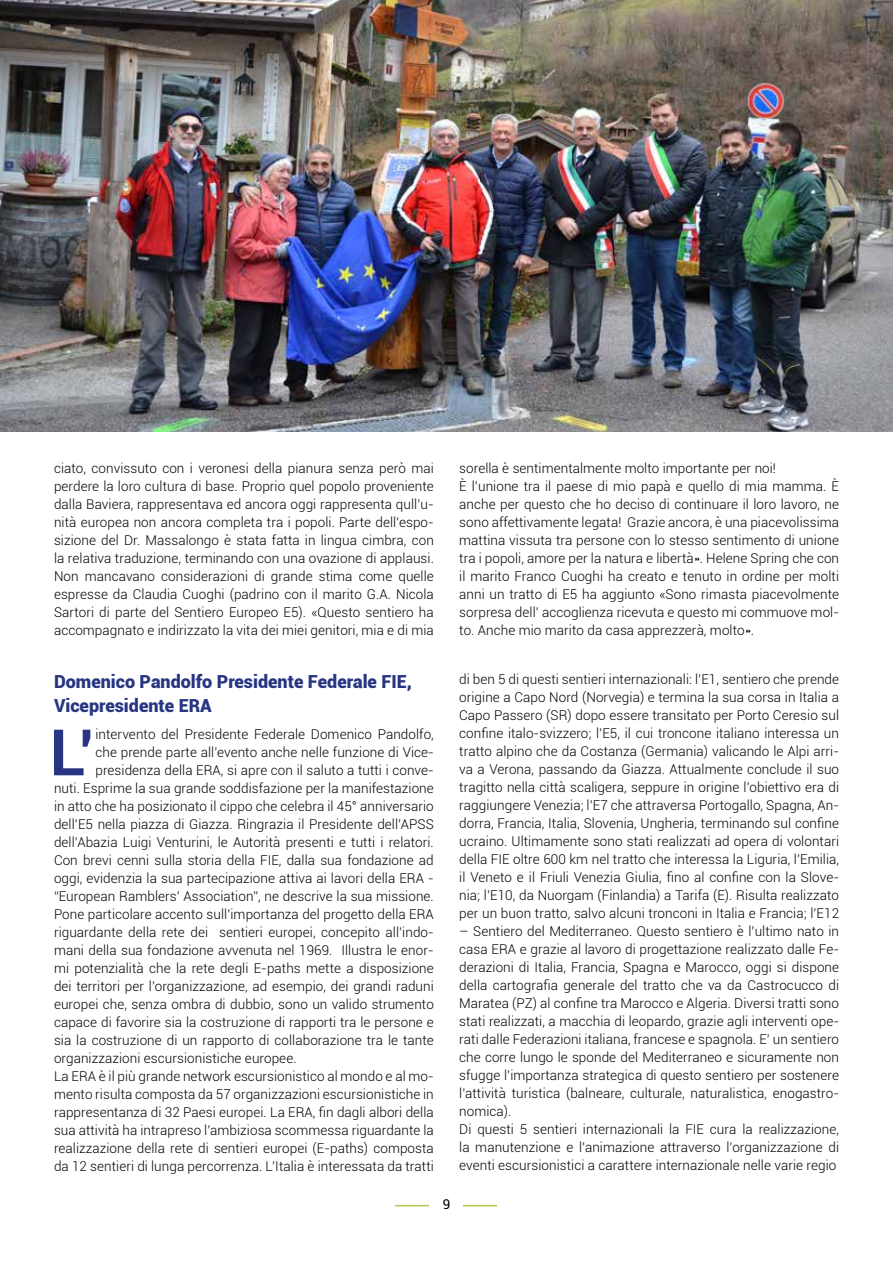
<style>
.page{position:relative;width:893px;height:1263px;background:#fff}
.page>*{position:absolute;margin:0;border:0;box-sizing:border-box;transform-origin:0 0}
.t1{font:700 64.2px "Roboto";color:#283583}
.t2{font:900 18px/24px "Roboto";color:#283583}
.t3{font:300 13.5px/18px "Roboto";letter-spacing:.005em;color:#000;text-align:justify}
.t4{font:13.5px "Roboto";color:#000}
</style>
<div class="page">
<hr style="left:463px;top:1205px;width:34px;height:1px;background:#aecc53">
<hr style="left:395px;top:1205px;width:34px;height:1px;background:#aecc53">
<img style="left:0;top:0;width:893px;height:432px">
<p class="t3" style="left:54px;top:458px;width:381px">ciato, convissuto con i veronesi della pianura senza però mai perdere la loro cultura di base. Proprio quel popolo proveniente dalla Baviera, rappresentava ed ancora oggi rappresenta qull’u&shy;nità europea non ancora completa tra i popoli. Parte dell’espo&shy;sizione del Dr. Massalongo è stata fatta in lingua cimbra, con la relativa traduzione, terminando con una ovazione di applausi.<br>Non mancavano considerazioni di grande stima come quelle espresse da Claudia Cuoghi (padrino con il marito G.A. Nicola Sartori di parte del Sentiero Europeo E5). «Questo sentiero ha accompagnato e indirizzato la vita dei miei genitori, mia e di mia</p>
<p class="t3" style="left:459px;top:458px;width:381px;text-align:left">sorella è sentimentalmente molto importante per noi!<br>È l’unione tra il paese di mio papà e quello di mia mamma. È anche per questo che ho deciso di continuare il loro lavoro, ne sono affettivamente legata! Grazie ancora, è una piacevolissima mattina vissuta tra persone con lo stesso sentimento di unione tra i popoli, amore per la natura e libertà». Helene Spring che con il marito Franco Cuoghi ha creato e tenuto in ordine per molti anni un tratto di E5 ha aggiunto «Sono rimasta piacevolmente sorpresa dell’ accoglienza ricevuta e questo mi commuove mol&shy;to. Anche mio marito da casa apprezzerà, molto».</p>
<h2 class="t2" style="left:54px;top:668px;width:360px">Domenico Pandolfo Presidente Federale FIE,<br>Vicepresidente ERA</h2>
<h1 class="t1" style="left:50px;top:707px;width:47px">L’</h1>
<p class="t3" style="left:95px;top:725px;width:340px">intervento del Presidente Federale Domenico Pandolfo,</p>
<p class="t3" style="left:459px;top:670px;width:381px">di ben 5 di questi sentieri internazionali: l’E1, sentiero che prende origine a Capo Nord (Norvegia) e termina la sua corsa in Italia a Capo Passero (SR) dopo essere transitato per Porto Ceresio sul confine italo-svizzero; l’E5, il cui troncone italiano interessa un tratto alpino che da Costanza (Germania) valicando le Alpi arri&shy;va a Verona, passando da Giazza. Attualmente conclude il suo tragitto nella città scaligera, seppure in origine l’obiettivo era di raggiungere Venezia; l’E7 che attraversa Portogallo, Spagna, An&shy;dorra, Francia, Italia, Slovenia, Ungheria, terminando sul confine ucraino. Ultimamente sono stati realizzati ad opera di volontari della FIE oltre 600 km nel tratto che interessa la Liguria, l’Emilia, il Veneto e il Friuli Venezia Giulia, fino al confine con la Slove&shy;nia; l’E10, da Nuorgam (Finlandia) a Tarifa (E). Risulta realizzato per un buon tratto, salvo alcuni tronconi in Italia e Francia; l’E12</p>
<p class="t3" style="left:459px;top:922px;width:381px;text-align:left">– Sentiero del Mediterraneo. Questo sentiero è l’ultimo nato in casa ERA e grazie al lavoro di progettazione realizzato dalle Fe&shy;derazioni di Italia, Francia, Spagna e Marocco, oggi si dispone della cartografia generale del tratto che va da Castrocucco di Maratea (PZ) al confine tra Marocco e Algeria. Diversi tratti sono stati realizzati, a macchia di leopardo, grazie agli interventi ope&shy;rati dalle Federazioni italiana, francese e spagnola. E’ un sentiero che corre lungo le sponde del Mediterraneo e sicuramente non sfugge l’importanza strategica di questo sentiero per sostenere l’attività turistica (balneare, culturale, naturalistica, enogastro&shy;nomica).<br>Di questi 5 sentieri internazionali la FIE cura la realizzazione, la manutenzione e l’animazione attraverso l’organizzazione di eventi escursionistici a carattere internazionale nelle varie regio</p>
<p class="t3" style="left:95px;top:743px;width:340px">che prende parte all’evento anche nelle funzione di Vice-</p>
<p class="t3" style="left:95px;top:761px;width:340px">presidenza della ERA, si apre con il saluto a tutti i conve-</p>
<p class="t3" style="left:54px;top:779px;width:381px">nuti. Esprime la sua grande soddisfazione per la manifestazione</p>
<p class="t3" style="left:54px;top:797px;width:381px">in atto che ha posizionato il cippo che celebra il 45° anniversario</p>
<p class="t3" style="left:54px;top:815px;width:381px">dell’E5 nella piazza di Giazza. Ringrazia il Presidente dell’APSS</p>
<p class="t3" style="left:54px;top:833px;width:381px">dell’Abazia Luigi Venturini, le Autorità presenti e tutti i relatori.</p>
<p class="t3" style="left:54px;top:851px;width:381px">Con brevi cenni sulla storia della FIE, dalla sua fondazione ad</p>
<p class="t3" style="left:54px;top:869px;width:381px">oggi, evidenzia la sua partecipazione attiva ai lavori della ERA -</p>
<p class="t3" style="left:54px;top:887px;width:381px">“European Ramblers’ Association”, ne descrive la sua missione.</p>
<p class="t3" style="left:54px;top:905px;width:381px">Pone particolare accento sull’importanza del progetto della ERA</p>
<p class="t3" style="left:54px;top:923px;width:381px">riguardante della rete dei sentieri europei, concepito all’indo-</p>
<p class="t3" style="left:54px;top:941px;width:381px">mani della sua fondazione avvenuta nel 1969. Illustra le enor-</p>
<p class="t3" style="left:54px;top:959px;width:381px">mi potenzialità che la rete degli E-paths mette a disposizione</p>
<p class="t3" style="left:54px;top:977px;width:381px">dei territori per l’organizzazione, ad esempio, dei grandi raduni</p>
<p class="t3" style="left:54px;top:995px;width:381px">europei che, senza ombra di dubbio, sono un valido strumento</p>
<p class="t3" style="left:54px;top:1013px;width:381px">capace di favorire sia la costruzione di rapporti tra le persone e</p>
<p class="t3" style="left:54px;top:1031px;width:381px">sia la costruzione di un rapporto di collaborazione tra le tante</p>
<p class="t3" style="left:54px;top:1049px;width:244px">organizzazioni escursionistiche europee.</p>
<p class="t3" style="left:54px;top:1067px;width:381px">La ERA è il più grande network escursionistico al mondo e al mo-</p>
<p class="t3" style="left:54px;top:1085px;width:381px">mento risulta composta da 57 organizzazioni escursionistiche in</p>
<p class="t3" style="left:54px;top:1103px;width:381px">rappresentanza di 32 Paesi europei. La ERA, fin dagli albori della</p>
<p class="t3" style="left:54px;top:1121px;width:381px">sua attività ha intrapreso l’ambiziosa scommessa riguardante la</p>
<p class="t3" style="left:54px;top:1139px;width:381px">realizzazione della rete di sentieri europei (E-paths) composta</p>
<p class="t3" style="left:54px;top:1157px;width:381px">da 12 sentieri di lunga percorrenza. L’Italia è interessata da tratti</p>
<p class="t4" style="left:443px;top:1195px;width:9px">9</p>
</div>
